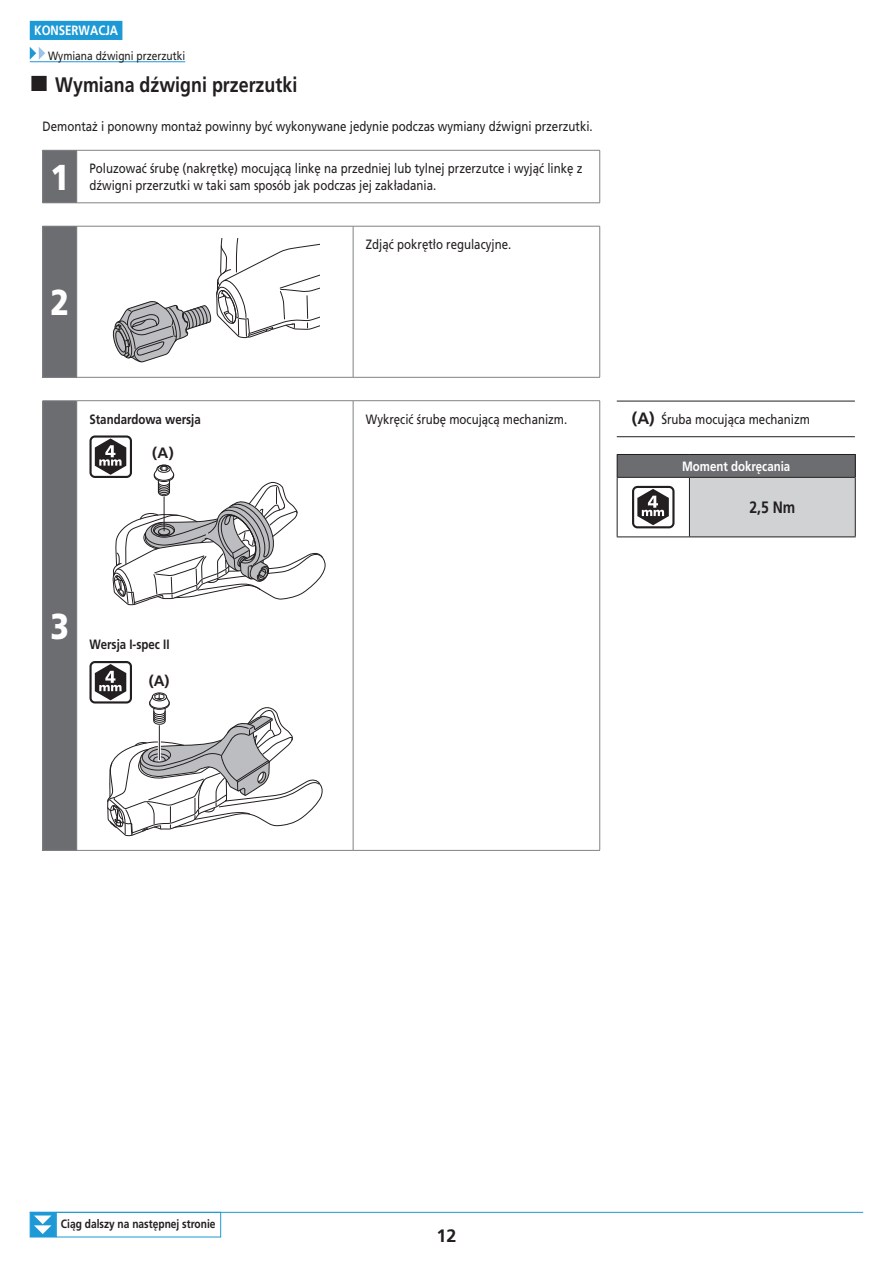
<style>
.page{position:relative;width:893px;height:1263px;background:#fff}
.page>*{position:absolute;margin:0;border:0;box-sizing:border-box;transform-origin:0 0}
.t1{font:900 36px "Frutiger LT Pro";color:#fff;scale:.85 1}
.t2{font:700 21px "Frutiger LT Pro";color:#231f20;scale:.85 1}
.t3{font:700 18px "Frutiger LT Pro";color:#231f20}
.t4{font:700 16.5px "Frutiger LT Pro";color:#231f20;scale:.85 1}
.t5{font:700 15px "Frutiger LT Pro";color:#231f20}
.t6{font:13.5px/16.8px "Frutiger LT Pro";color:#231f20;scale:.85 1}
.t7{font:700 13.5px "Frutiger LT Pro";color:#231f20;scale:.85 1}
.t8{font:700 13.5px "Frutiger LT Pro";color:#fff;scale:.85 1}
.t9{font:700 12px "Frutiger LT Pro";color:#231f20;scale:.85 1}
.t10{font:12px "Frutiger LT Pro";color:#231f20;scale:.85 1}
.s1{font-weight:700;font-size:16.5px}
</style>
<div class="page">
<hr style="left:30px;top:1212px;width:833px;height:1px;background:#1d99d6">
<div style="left:30px;top:21px;width:92px;height:19px;background:#1d99d6"></div>
<hr style="left:30px;top:61px;width:155px;height:1px;background:#1d99d6">
<svg style="left:30px;top:47px;width:15px;height:13px"></svg>
<div style="left:30px;top:1212px;width:26px;height:25px;background:#1d99d6;border:1px solid #1d99d6"></div>
<svg style="left:34px;top:1215px;width:17px;height:19px"></svg>
<div style="left:56px;top:1212px;width:165px;height:25px;border:1px solid #1d99d6"></div>
<div style="left:43px;top:150px;width:34px;height:53px;background:#6c6d70"></div>
<hr style="left:43px;top:150px;width:34px;height:1px;background:#808285">
<hr style="left:42px;top:150px;width:1px;height:53px;background:#808285">
<hr style="left:77px;top:150px;width:523px;height:1px;background:#808285">
<hr style="left:76px;top:150px;width:1px;height:53px;background:#808285">
<hr style="left:599px;top:150px;width:1px;height:53px;background:#808285">
<hr style="left:43px;top:203px;width:34px;height:1px;background:#808285">
<hr style="left:77px;top:203px;width:523px;height:1px;background:#808285">
<div style="left:43px;top:226px;width:34px;height:151px;background:#6c6d70"></div>
<hr style="left:43px;top:226px;width:34px;height:1px;background:#808285">
<hr style="left:42px;top:226px;width:1px;height:151px;background:#808285">
<hr style="left:77px;top:226px;width:276px;height:1px;background:#808285">
<hr style="left:76px;top:226px;width:1px;height:151px;background:#808285">
<hr style="left:353px;top:226px;width:247px;height:1px;background:#808285">
<hr style="left:353px;top:226px;width:1px;height:151px;background:#808285">
<hr style="left:599px;top:226px;width:1px;height:151px;background:#808285">
<hr style="left:43px;top:377px;width:34px;height:1px;background:#808285">
<hr style="left:77px;top:377px;width:276px;height:1px;background:#808285">
<hr style="left:353px;top:377px;width:247px;height:1px;background:#808285">
<svg style="left:112px;top:239px;width:207px;height:124px"></svg>
<div style="left:43px;top:401px;width:34px;height:449px;background:#6c6d70"></div>
<hr style="left:43px;top:400px;width:34px;height:1px;background:#808285">
<hr style="left:42px;top:401px;width:1px;height:449px;background:#808285">
<hr style="left:77px;top:400px;width:276px;height:1px;background:#808285">
<hr style="left:76px;top:401px;width:1px;height:449px;background:#808285">
<hr style="left:353px;top:400px;width:247px;height:1px;background:#808285">
<hr style="left:353px;top:401px;width:1px;height:449px;background:#808285">
<hr style="left:599px;top:401px;width:1px;height:449px;background:#808285">
<hr style="left:43px;top:850px;width:34px;height:1px;background:#808285">
<hr style="left:77px;top:850px;width:276px;height:1px;background:#808285">
<hr style="left:353px;top:850px;width:247px;height:1px;background:#808285">
<svg style="left:89px;top:435px;width:237px;height:171px"></svg>
<svg style="left:89px;top:661px;width:234px;height:176px"></svg>
<hr style="left:617px;top:436px;width:238px;height:1px;background:#231f20">
<hr style="left:617px;top:401px;width:238px;height:1px;background:#231f20">
<div style="left:617px;top:454px;width:238px;height:23px;background:#6c6d70"></div>
<div style="left:689px;top:477px;width:166px;height:60px;background:#d1d2d4"></div>
<hr style="left:617px;top:454px;width:72px;height:1px;background:#231f20">
<svg style="left:617px;top:455px;width:1px;height:22px"></svg>
<hr style="left:689px;top:454px;width:167px;height:1px;background:#231f20">
<svg style="left:855px;top:455px;width:1px;height:22px"></svg>
<hr style="left:617px;top:477px;width:72px;height:1px;background:#231f20">
<hr style="left:617px;top:478px;width:1px;height:58px;background:#231f20">
<hr style="left:689px;top:477px;width:167px;height:1px;background:#231f20">
<hr style="left:689px;top:478px;width:1px;height:58px;background:#231f20">
<hr style="left:855px;top:478px;width:1px;height:58px;background:#231f20">
<hr style="left:617px;top:536px;width:72px;height:1px;background:#231f20">
<hr style="left:689px;top:536px;width:167px;height:1px;background:#231f20">
<svg style="left:632px;top:486px;width:42px;height:42px"></svg>
<p class="t8" style="left:34px;top:22px;width:101px">KONSERWACJA</p>
<p class="t10" style="left:48px;top:48px;width:163px">Wymiana dźwigni przerzutki</p>
<h2 class="t2" style="left:55px;top:73px;width:286px">Wymiana dźwigni przerzutki</h2>
<p class="t6" style="left:43px;top:118px;width:649px">Demontaż i ponowny montaż powinny być wykonywane jedynie podczas wymiany dźwigni przerzutki.</p>
<h1 class="t1" style="left:50px;top:156px;width:24px">1</h1>
<p class="t6" style="left:89px;top:160px;width:581px">Poluzować śrubę (nakrętkę) mocującą linkę na przedniej lub tylnej przerzutce i wyjąć linkę z dźwigni przerzutki w taki sam sposób jak podczas jej zakładania.</p>
<h1 class="t1" style="left:50px;top:281px;width:24px">2</h1>
<p class="t7" style="left:89px;top:411px;width:133px">Standardowa wersja</p>
<p class="t5" style="left:152px;top:444px;width:23px">(A)</p>
<h1 class="t1" style="left:50px;top:605px;width:24px">3</h1>
<p class="t7" style="left:89px;top:636px;width:96px">Wersja I-spec II</p>
<p class="t5" style="left:149px;top:672px;width:22px">(A)</p>
<p class="t6" style="left:366px;top:236px;width:173px">Zdjąć pokrętło regulacyjne.</p>
<p class="t6" style="left:366px;top:411px;width:239px">Wykręcić śrubę mocującą mechanizm.</p>
<p class="t6" style="left:632px;top:411px;width:211px"><span class="s1">(A)</span> Śruba mocująca mechanizm</p>
<p class="t8" style="left:682px;top:458px;width:129px">Moment dokręcania</p>
<p class="t4" style="left:749px;top:498px;width:56px">2,5 Nm</p>
<p class="t9" style="left:61px;top:1216px;width:183px">Ciąg dalszy na następnej stronie</p>
<h3 class="t3" style="left:436px;top:1225px;width:22px">12</h3>
</div>
